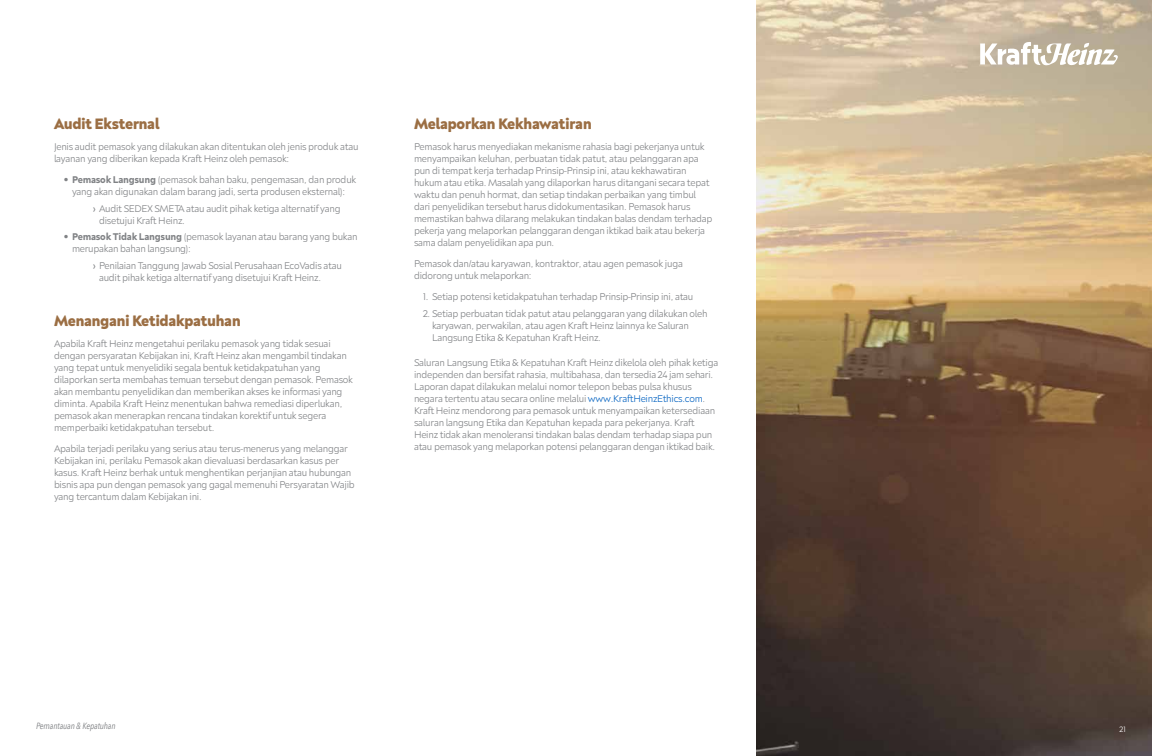
<style>
.page{position:relative;width:1152px;height:756px;background:#fff}
.page>*{position:absolute;margin:0;border:0;box-sizing:border-box;transform-origin:0 0}
.t1{font:800 15.5px "Neufreit";letter-spacing:-.025em;color:#9b6e43}
.t2{font:300 10px/12px "Neufreit";letter-spacing:-.02em;color:#808285}
.t3{font:italic 9px "Avenir Next Condensed";letter-spacing:-.01em;color:#808285}
.t4{font:300 8px "Neufreit";color:#fff}
.s1{font-family:"Franklin Gothic";font-weight:400}
.s2{font-weight:700}
.s3{font-weight:500}
.s4{color:#0563c1}
</style>
<div class="page">
<img style="left:756px;top:0;width:396px;height:756px">
<svg style="left:980px;top:42px;width:138px;height:25px"></svg>
<h1 class="t1" style="left:54px;top:115px;width:107px">Audit Eksternal</h1>
<p class="t2" style="left:54px;top:141px;width:306px">Jenis audit pemasok yang dilakukan akan ditentukan oleh jenis produk atau layanan yang diberikan kepada Kraft Heinz oleh pemasok:</p>
<p class="t2" style="left:63px;top:174px;width:295px;text-align:center"><span class="s1">•</span> <span class="s2">Pemasok Langsung</span> (pemasok bahan baku, pengemasan, dan produk yang akan digunakan dalam barang jadi, serta produsen eksternal):</p>
<p class="t2" style="left:99px;top:202px;width:243px;text-indent:-6px"><span class="s3">›</span> Audit SEDEX SMETA atau audit pihak ketiga alternatif yang disetujui Kraft Heinz.</p>
<p class="t2" style="left:72px;top:231px;width:287px;text-indent:-9px"><span class="s1">•</span> <span class="s2">Pemasok Tidak Langsung</span> (pemasok layanan atau barang yang bukan merupakan bahan langsung):</p>
<p class="t2" style="left:99px;top:259px;width:244px;text-indent:-6px"><span class="s3">›</span> Penilaian Tanggung Jawab Sosial Perusahaan EcoVadis atau audit pihak ketiga alternatif yang disetujui Kraft Heinz.</p>
<h1 class="t1" style="left:54px;top:312px;width:188px">Menangani Ketidakpatuhan</h1>
<p class="t2" style="left:54px;top:338px;width:301px">Apabila Kraft Heinz mengetahui perilaku pemasok yang tidak sesuai dengan persyaratan Kebijakan ini, Kraft Heinz akan mengambil tindakan yang tepat untuk menyelidiki segala bentuk ketidakpatuhan yang dilaporkan serta membahas temuan tersebut dengan pemasok. Pemasok akan membantu penyelidikan dan memberikan akses ke informasi yang diminta. Apabila Kraft Heinz menentukan bahwa remediasi diperlukan, pemasok akan menerapkan rencana tindakan korektif untuk segera memperbaiki ketidakpatuhan tersebut.</p>
<p class="t2" style="left:54px;top:443px;width:302px">Apabila terjadi perilaku yang serius atau terus-menerus yang melanggar Kebijakan ini, perilaku Pemasok akan dievaluasi berdasarkan kasus per kasus. Kraft Heinz berhak untuk menghentikan perjanjian atau hubungan bisnis apa pun dengan pemasok yang gagal memenuhi Persyaratan Wajib yang tercantum dalam Kebijakan ini.</p>
<h1 class="t1" style="left:414px;top:115px;width:179px">Melaporkan Kekhawatiran</h1>
<p class="t2" style="left:414px;top:141px;width:300px">Pemasok harus menyediakan mekanisme rahasia bagi pekerjanya untuk menyampaikan keluhan, perbuatan tidak patut, atau pelanggaran apa pun di tempat kerja terhadap Prinsip-Prinsip ini, atau kekhawatiran hukum atau etika. Masalah yang dilaporkan harus ditangani secara tepat waktu dan penuh hormat, dan setiap tindakan perbaikan yang timbul dari penyelidikan tersebut harus didokumentasikan. Pemasok harus memastikan bahwa dilarang melakukan tindakan balas dendam terhadap pekerja yang melaporkan pelanggaran dengan iktikad baik atau bekerja sama dalam penyelidikan apa pun.</p>
<p class="t2" style="left:414px;top:258px;width:270px">Pemasok dan/atau karyawan, kontraktor, atau agen pemasok juga didorong untuk melaporkan:</p>
<p class="t2" style="left:423px;top:291px;width:272px">1. Setiap potensi ketidakpatuhan terhadap Prinsip-Prinsip ini, atau</p>
<p class="t2" style="left:432px;top:307px;width:277px;text-indent:-9px">2. Setiap perbuatan tidak patut atau pelanggaran yang dilakukan oleh karyawan, perwakilan, atau agen Kraft Heinz lainnya ke Saluran<br>Langsung Etika &amp; Kepatuhan Kraft Heinz.</p>
<p class="t2" style="left:414px;top:357px;width:306px">Saluran Langsung Etika &amp; Kepatuhan Kraft Heinz dikelola oleh pihak ketiga independen dan bersifat rahasia, multibahasa, dan tersedia 24 jam sehari.<br>Laporan dapat dilakukan melalui nomor telepon bebas pulsa khusus negara tertentu atau secara online melalui <span class="s4">www.KraftHeinzEthics.com</span>.<br>Kraft Heinz mendorong para pemasok untuk menyampaikan ketersediaan saluran langsung Etika dan Kepatuhan kepada para pekerjanya. Kraft Heinz tidak akan menoleransi tindakan balas dendam terhadap siapa pun atau pemasok yang melaporkan potensi pelanggaran dengan iktikad baik.</p>
<p class="t3" style="left:36px;top:720px;width:81px">Pemantauan &amp; Kepatuhan</p>
<p class="t4" style="left:1120px;top:725px;width:8px">21</p>
</div>
